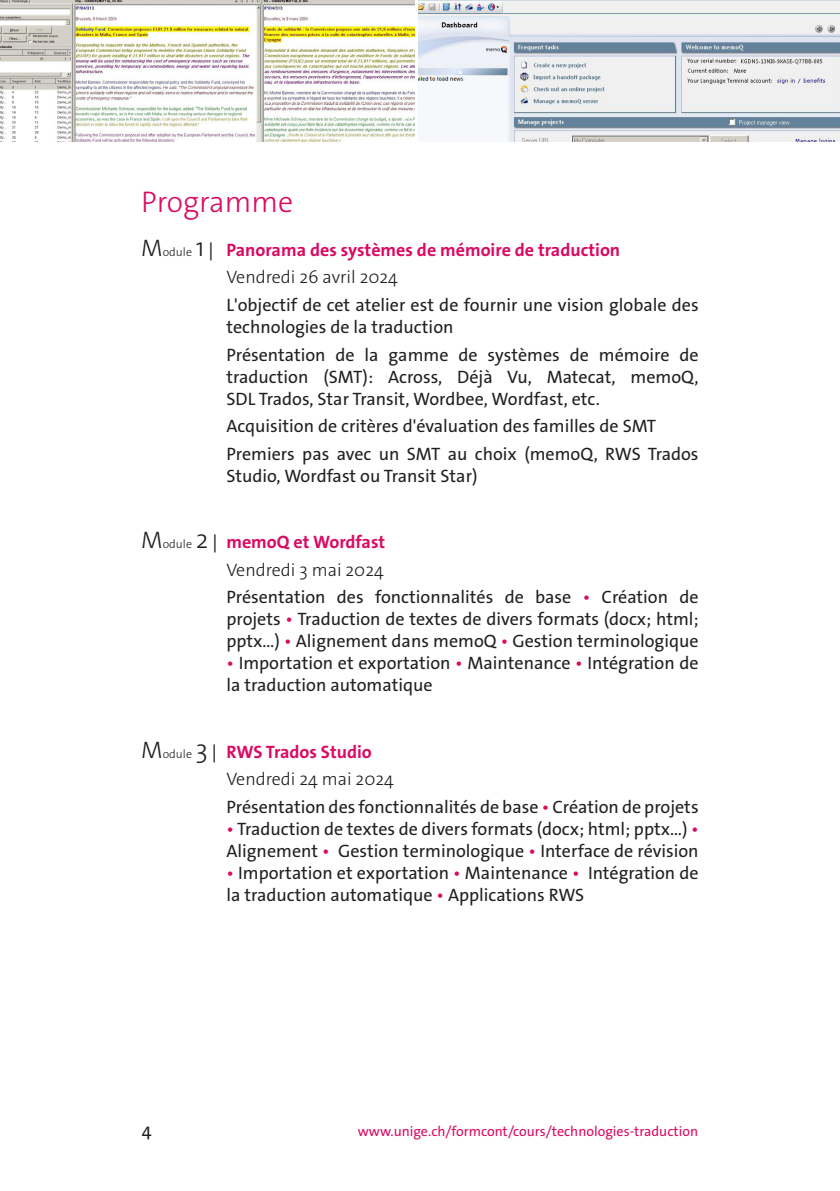
<style>
.page{position:relative;width:840px;height:1191px;background:#fff}
.page>*{position:absolute;margin:0;border:0;box-sizing:border-box;transform-origin:0 0}
.t1{font:300 30px "The Sans Os F";color:#db0a62}
.texte{font:18px/22px "The Sans Os F";color:#231f20}
.t2{font:700 18px "The Sans Os F";color:#db0a62}
.t3{font:300 18px "The Sans Os F";color:#231f20}
.t4{font:14px "The Sans Os F";color:#db0a62}
.s1{font-weight:300;font-size:24px;color:#231f20}
.s2{font-weight:300;font-size:12px;color:#231f20}
.s3{font-weight:300;font-size:26px;color:#231f20}
.s4{font-weight:400;color:#231f20}
.s5{color:#db0a62}
</style>
<div class="page">
<img style="left:418px;top:0;width:421px;height:142px">
<img style="left:0;top:0;width:414px;height:142px">
<p class="t1" style="left:141px;top:182px;width:153px">Programme</p>
<p class="t2" style="left:141px;top:238px;width:480px"><span class="s1">M</span><span class="s2">odule</span> <span class="s3">1</span> <span class="s4">|</span> Panorama des systèmes de mémoire de traduction</p>
<p class="t3" style="left:226px;top:266px;width:173px">Vendredi 26 avril 2024</p>
<p class="texte" style="left:226px;top:294px;width:473px">L'objectif de cet atelier est de fournir une vision globale des technologies de la traduction</p>
<p class="texte" style="left:226px;top:344px;width:473px;text-align:justify">Présentation de la gamme de systèmes de mémoire de traduction (SMT): Across, Déjà Vu, Matecat, memoQ, SDL Trados, Star Transit, Wordbee, Wordfast, etc.</p>
<p class="texte" style="left:226px;top:415px;width:431px">Acquisition de critères d'évaluation des familles de SMT</p>
<p class="texte" style="left:226px;top:443px;width:473px">Premiers pas avec un SMT au choix (memoQ, RWS Trados<br>Studio, Wordfast ou Transit Star)</p>
<p class="t2" style="left:141px;top:530px;width:245px"><span class="s1">M</span><span class="s2">odule</span> <span class="s3">2</span> <span class="s4">|</span> memoQ et Wordfast</p>
<p class="t3" style="left:226px;top:558px;width:159px">Vendredi 3 mai 2024</p>
<p class="texte" style="left:226px;top:586px;width:473px;text-align:justify">Présentation des fonctionnalités de base <span class="s5">•</span> Création de projets <span class="s5">•</span> Traduction de textes de divers formats (docx; html; pptx...) <span class="s5">•</span> Alignement dans memoQ <span class="s5">•</span> Gestion terminologique</p>
<p class="texte" style="left:226px;top:652px;width:473px"><span class="s5">•</span> Importation et exportation <span class="s5">•</span> Maintenance <span class="s5">•</span> Intégration de la traduction automatique</p>
<p class="t2" style="left:141px;top:740px;width:232px"><span class="s1">M</span><span class="s2">odule</span> <span class="s3">3</span> <span class="s4">|</span> RWS Trados Studio</p>
<p class="t3" style="left:226px;top:767px;width:169px">Vendredi 24 mai 2024</p>
<p class="texte" style="left:226px;top:796px;width:473px">Présentation des fonctionnalités de base <span class="s5">•</span> Création de projets</p>
<p class="texte" style="left:226px;top:818px;width:473px"><span class="s5">•</span> Traduction de textes de divers formats (docx; html; pptx…) <span class="s5">•<br></span>Alignement <span class="s5">•</span> Gestion terminologique <span class="s5">•</span> Interface de révision</p>
<p class="texte" style="left:226px;top:862px;width:473px"><span class="s5">•</span> Importation et exportation <span class="s5">•</span> Maintenance <span class="s5">•</span> Intégration de la traduction automatique <span class="s5">•</span> Applications RWS</p>
<p class="texte" style="left:142px;top:1119px;width:11px">4</p>
<p class="t4" style="left:357px;top:1122px;width:342px">www.unige.ch/formcont/cours/technologies-traduction</p>
</div>
